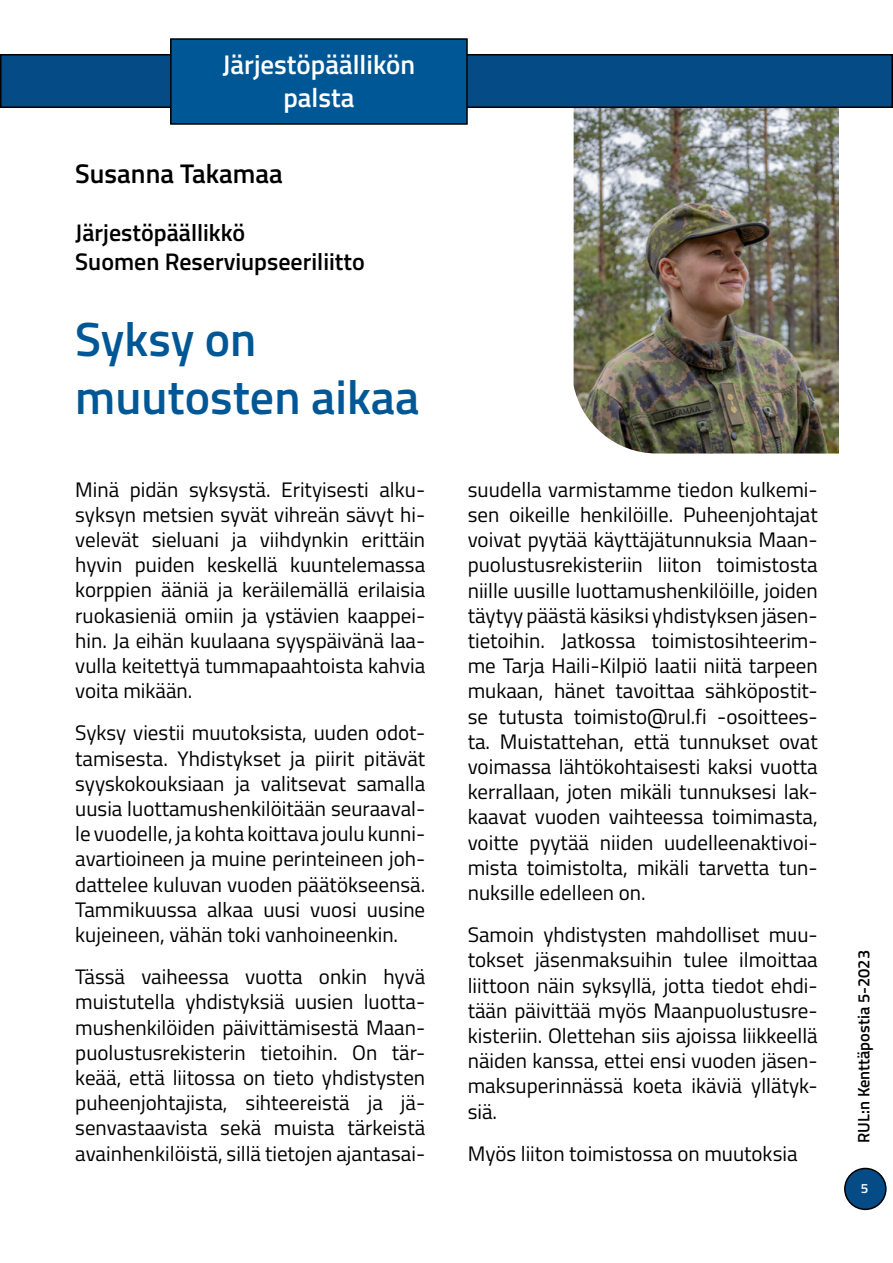
<style>
.page{position:relative;width:893px;height:1263px;background:#fff}
.page>*{position:absolute;margin:0;border:0;box-sizing:border-box;transform-origin:0 0}
.t1{font:600 48px/57.6px "Titillium";color:#005795}
.t2{font:600 27px/32.4px "Titillium";color:#fff;text-align:center}
.t3{font:600 27px "Titillium";color:#000}
.t4{font:600 24px/28.8px "Titillium";color:#000}
.t5{font:21px/25.2px "Titillium";color:#000;text-align:justify}
.t6{font:600 16.5px "Titillium";color:#000}
.t7{font:600 13.5px "Titillium";color:#fff}
</style>
<div class="page">
<div style="left:1px;top:55px;width:891px;height:52px;background:#054b86"></div>
<div style="left:0;top:54px;width:893px;height:54px;border:2px solid #000"></div>
<div style="left:171px;top:39px;width:296px;height:85px;background:#005795"></div>
<div style="left:170px;top:38px;width:298px;height:87px;border:2px solid #000"></div>
<img style="left:574px;top:108px;width:265px;height:345px">
<div style="left:845px;top:1168px;width:41px;height:41px;background:#054b86;border-radius:50%"></div>
<div style="left:844px;top:1168px;width:43px;height:42px;border:2px solid #000;border-radius:50%"></div>
<p class="t2" style="left:223px;top:47px;width:194px">Järjestöpäällikön palsta</p>
<p class="t3" style="left:75px;top:154px;width:209px">Susanna Takamaa</p>
<p class="t4" style="left:75px;top:217px;width:291px">Järjestöpäällikkö<br>Suomen Reserviupseeriliitto</p>
<h1 class="t1" style="left:75px;top:308px;width:346px">Syksy on muutosten aikaa</h1>
<p class="t5" style="left:75px;top:475px;width:351px">Minä pidän syksystä. Erityisesti alku&shy;syksyn metsien syvät vihreän sävyt hi&shy;velevät sieluani ja viihdynkin erittäin hyvin puiden keskellä kuuntelemassa korppien ääniä ja keräilemällä erilaisia ruokasieniä omiin ja ystävien kaappei&shy;hin. Ja eihän kuulaana syyspäivänä laa&shy;vulla keitettyä tummapaahtoista kahvia voita mikään.</p>
<p class="t5" style="left:75px;top:719px;width:351px">Syksy viestii muutoksista, uuden odot&shy;tamisesta. Yhdistykset ja piirit pitävät syyskokouksiaan ja valitsevat samalla uusia luottamushenkilöitään seuraaval&shy;le vuodelle, ja kohta koittava joulu kunni&shy;avartioineen ja muine perinteineen joh&shy;dattelee kuluvan vuoden päätökseensä.<br>Tammikuussa alkaa uusi vuosi uusine kujeineen, vähän toki vanhoineenkin.</p>
<p class="t5" style="left:75px;top:963px;width:351px">Tässä vaiheessa vuotta onkin hyvä muistutella yhdistyksiä uusien luotta&shy;mushenkilöiden päivittämisestä Maan&shy;puolustusrekisterin tietoihin. On tär&shy;keää, että liitossa on tieto yhdistysten puheenjohtajista, sihteereistä ja jä&shy;senvastaavista sekä muista tärkeistä avainhenkilöistä, sillä tietojen ajantasai-</p>
<p class="t5" style="left:468px;top:476px;width:351px">suudella varmistamme tiedon kulkemi&shy;sen oikeille henkilöille. Puheenjohtajat voivat pyytää käyttäjätunnuksia Maan&shy;puolustusrekisteriin liiton toimistosta niille uusille luottamushenkilöille, joiden täytyy päästä käsiksi yhdistyksen jäsen&shy;tietoihin. Jatkossa toimistosihteerim&shy;me Tarja Haili-Kilpiö laatii niitä tarpeen mukaan, hänet tavoittaa sähköpostit&shy;se tutusta toimisto@rul.fi -osoittees&shy;ta. Muistattehan, että tunnukset ovat voimassa lähtökohtaisesti kaksi vuotta kerrallaan, joten mikäli tunnuksesi lak&shy;kaavat vuoden vaihteessa toimimasta, voitte pyytää niiden uudelleenaktivoi&shy;mista toimistolta, mikäli tarvetta tun&shy;nuksille edelleen on.</p>
<p class="t5" style="left:468px;top:921px;width:351px">Samoin yhdistysten mahdolliset muu&shy;tokset jäsenmaksuihin tulee ilmoittaa liittoon näin syksyllä, jotta tiedot ehdi&shy;tään päivittää myös Maanpuolustusre&shy;kisteriin. Olettehan siis ajoissa liikkeellä näiden kanssa, ettei ensi vuoden jäsen&shy;maksuperinnässä koeta ikäviä yllätyk&shy;siä.</p>
<p class="t5" style="left:468px;top:1140px;width:331px">Myös liiton toimistossa on muutoksia</p>
<p class="t6" style="left:851px;top:1143px;width:194px;rotate:-90deg">RUL:n Kenttäpostia 5-2023</p>
<p class="t7" style="left:861px;top:1178px;width:9px">5</p>
</div>
